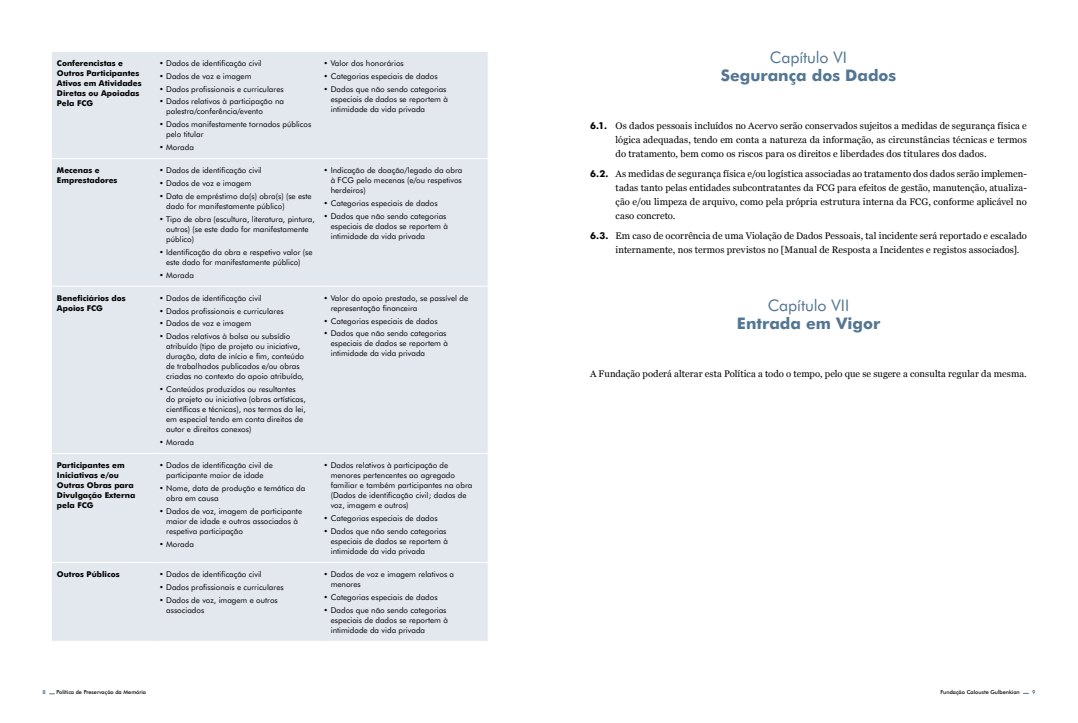
<style>
.page{position:relative;width:1078px;height:723px;background:#fff}
.page>*{position:absolute;margin:0;border:0;box-sizing:border-box;transform-origin:0 0}
.t1{font:800 16px "Futura BT";color:#537693}
.t2{font:16px "Futura BT";letter-spacing:-.005em;color:#537693}
.t3{font:9.5px/14px "Georgia";letter-spacing:.005em;color:#000;text-align:justify}
.t4{font:8px/10px "Futura BT";color:#000}
.t5{font:800 8px/10px "Futura BT";color:#000}
.t6{font:500 5.5px "Futura BT";color:#000}
.t7{font:700 5.5px "Futura BT";color:#537693}
.s1{font-family:"Futura BT";font-weight:800}
</style>
<div class="page">
<div style="left:52px;top:52px;width:436px;height:589px;background:#e3e7ee"></div>
<hr style="left:51px;top:158px;width:102px;height:1px;background:#fff">
<hr style="left:51px;top:286px;width:102px;height:1px;background:#fff">
<hr style="left:51px;top:453px;width:102px;height:1px;background:#fff">
<hr style="left:51px;top:562px;width:102px;height:1px;background:#fff">
<hr style="left:153px;top:158px;width:168px;height:1px;background:#fff">
<hr style="left:321px;top:158px;width:167px;height:1px;background:#fff">
<hr style="left:153px;top:286px;width:168px;height:1px;background:#fff">
<hr style="left:321px;top:286px;width:167px;height:1px;background:#fff">
<hr style="left:153px;top:453px;width:168px;height:1px;background:#fff">
<hr style="left:321px;top:453px;width:167px;height:1px;background:#fff">
<hr style="left:153px;top:562px;width:168px;height:1px;background:#fff">
<hr style="left:321px;top:562px;width:167px;height:1px;background:#fff">
<p class="t5" style="left:57px;top:58px;width:86px">Conferencistas e<br>Outros Participantes<br>Ativos em Atividades<br>Diretas ou Apoiadas<br>Pela FCG</p>
<p class="t4" style="left:159px;top:58px;width:104px">• Dados de identificação civil</p>
<p class="t4" style="left:159px;top:71px;width:94px">• Dados de voz e imagem</p>
<p class="t4" style="left:159px;top:84px;width:126px">• Dados profissionais e curriculares</p>
<p class="t4" style="left:166px;top:97px;width:119px;text-indent:-7px">• Dados relativos à participação na palestra/conferência/evento</p>
<p class="t4" style="left:166px;top:119px;width:147px;text-indent:-7px">• Dados manifestamente tornados públicos pelo titular</p>
<p class="t4" style="left:159px;top:142px;width:36px">• Morada</p>
<p class="t5" style="left:57px;top:165px;width:62px">Mecenas e<br>Emprestadores</p>
<p class="t4" style="left:159px;top:165px;width:104px">• Dados de identificação civil</p>
<p class="t4" style="left:159px;top:178px;width:94px">• Dados de voz e imagem</p>
<p class="t4" style="left:166px;top:191px;width:147px;text-indent:-7px">• Data de empréstimo da(s) obra(s) (se este dado for manifestamente público)</p>
<p class="t4" style="left:166px;top:214px;width:150px;text-indent:-7px">• Tipo de obra (escultura, literatura, pintura, outros) (se este dado for manifestamente público)</p>
<p class="t4" style="left:166px;top:247px;width:148px;text-indent:-7px">• Identificação da obra e respetivo valor (se este dado for manifestamente público)</p>
<p class="t4" style="left:159px;top:270px;width:36px">• Morada</p>
<p class="t5" style="left:57px;top:293px;width:70px">Beneficiários dos<br>Apoios FCG</p>
<p class="t4" style="left:159px;top:293px;width:104px">• Dados de identificação civil</p>
<p class="t4" style="left:159px;top:306px;width:126px">• Dados profissionais e curriculares</p>
<p class="t4" style="left:159px;top:318px;width:94px">• Dados de voz e imagem</p>
<p class="t4" style="left:166px;top:331px;width:139px;text-indent:-7px">• Dados relativos à bolsa ou subsídio atribuído (tipo de projeto ou iniciativa, duração, data de início e fim, conteúdo de trabalhados publicados e/ou obras criadas no contexto do apoio atribuído,</p>
<p class="t4" style="left:166px;top:384px;width:141px;text-indent:-7px">• Conteúdos produzidos ou resultantes do projeto ou iniciativa (obras artísticas, científicas e técnicas), nos termos da lei, em especial tendo em conta direitos de autor e direitos conexos)</p>
<p class="t4" style="left:159px;top:437px;width:36px">• Morada</p>
<p class="t5" style="left:57px;top:460px;width:80px">Participantes em<br>Iniciativas e/ou<br>Outras Obras para<br>Divulgação Externa pela FCG</p>
<p class="t4" style="left:159px;top:460px;width:115px;text-align:center">• Dados de identificação civil de participante maior de idade</p>
<p class="t4" style="left:166px;top:483px;width:141px;text-indent:-7px">• Nome, data de produção e temática da obra em causa</p>
<p class="t4" style="left:166px;top:506px;width:137px;text-indent:-7px">• Dados de voz, imagem de participante maior de idade e outros associados à respetiva participação</p>
<p class="t4" style="left:159px;top:539px;width:36px">• Morada</p>
<p class="t5" style="left:57px;top:569px;width:64px">Outros Públicos</p>
<p class="t4" style="left:159px;top:569px;width:104px">• Dados de identificação civil</p>
<p class="t4" style="left:159px;top:582px;width:126px">• Dados profissionais e curriculares</p>
<p class="t4" style="left:166px;top:595px;width:113px;text-indent:-7px">• Dados de voz, imagem e outros associados</p>
<p class="t4" style="left:323px;top:58px;width:82px">• Valor dos honorários</p>
<p class="t4" style="left:323px;top:71px;width:115px">• Categorias especiais de dados</p>
<p class="t4" style="left:330px;top:84px;width:119px;text-indent:-7px">• Dados que não sendo categorias especiais de dados se reportem à intimidade da vida privada</p>
<p class="t4" style="left:330px;top:165px;width:133px;text-align:justify;text-indent:-7px">• Indicação de doação/legado da obra à FCG pelo mecenas (e/ou respetivos herdeiros)</p>
<p class="t4" style="left:323px;top:198px;width:115px">• Categorias especiais de dados</p>
<p class="t4" style="left:330px;top:211px;width:119px;text-indent:-7px">• Dados que não sendo categorias especiais de dados se reportem à intimidade da vida privada</p>
<p class="t4" style="left:330px;top:293px;width:139px;text-indent:-7px">• Valor do apoio prestado, se passível de representação financeira</p>
<p class="t4" style="left:323px;top:316px;width:115px">• Categorias especiais de dados</p>
<p class="t4" style="left:330px;top:328px;width:119px;text-indent:-7px">• Dados que não sendo categorias especiais de dados se reportem à intimidade da vida privada</p>
<p class="t4" style="left:330px;top:460px;width:143px;text-indent:-7px">• Dados relativos à participação de menores pertencentes ao agregado familiar e também participantes na obra (Dados de identificação civil; dados de voz, imagem e outros)</p>
<p class="t4" style="left:323px;top:513px;width:115px">• Categorias especiais de dados</p>
<p class="t4" style="left:330px;top:526px;width:119px;text-indent:-7px">• Dados que não sendo categorias especiais de dados se reportem à intimidade da vida privada</p>
<p class="t4" style="left:330px;top:569px;width:125px;text-indent:-7px">• Dados de voz e imagem relativos a menores</p>
<p class="t4" style="left:323px;top:592px;width:115px">• Categorias especiais de dados</p>
<p class="t4" style="left:330px;top:605px;width:119px;text-indent:-7px">• Dados que não sendo categorias especiais de dados se reportem à intimidade da vida privada</p>
<h1 class="t2" style="left:769px;top:47px;width:79px">Capítulo VI</h1>
<h1 class="t1" style="left:720px;top:66px;width:177px">Segurança dos Dados</h1>
<p class="t3" style="left:615px;top:119px;width:413px;text-indent:-26px"><span class="s1">6.1.</span> Os dados pessoais incluídos no Acervo serão conservados sujeitos a medidas de segurança física e lógica adequadas, tendo em conta a natureza da informação, as circunstâncias técnicas e termos do tratamento, bem como os riscos para os direitos e liberdades dos titulares dos dados.</p>
<p class="t3" style="left:615px;top:166px;width:413px;text-indent:-26px"><span class="s1">6.2.</span> As medidas de segurança física e/ou logística associadas ao tratamento dos dados serão implemen&shy;tadas tanto pelas entidades subcontratantes da FCG para efeitos de gestão, manutenção, atualiza&shy;ção e/ou limpeza de arquivo, como pela própria estrutura interna da FCG, conforme aplicável no caso concreto.</p>
<p class="t3" style="left:615px;top:228px;width:412px;text-indent:-26px"><span class="s1">6.3.</span> Em caso de ocorrência de uma Violação de Dados Pessoais, tal incidente será reportado e escalado internamente, nos termos previstos no [Manual de Resposta a Incidentes e registos associados].</p>
<h1 class="t2" style="left:767px;top:295px;width:83px">Capítulo VII</h1>
<h1 class="t1" style="left:736px;top:313px;width:145px">Entrada em Vigor</h1>
<p class="t3" style="left:590px;top:366px;width:438px">A Fundação poderá alterar esta Política a todo o tempo, pelo que se sugere a consulta regular da mesma.</p>
<p class="t7" style="left:43px;top:688px;width:5px">8</p>
<p class="t6" style="left:56px;top:688px;width:91px">Política de Preservação da Memória</p>
<p class="t6" style="left:940px;top:688px;width:81px">Fundação Calouste Gulbenkian</p>
<p class="t7" style="left:1031px;top:688px;width:5px">9</p>
</div>
